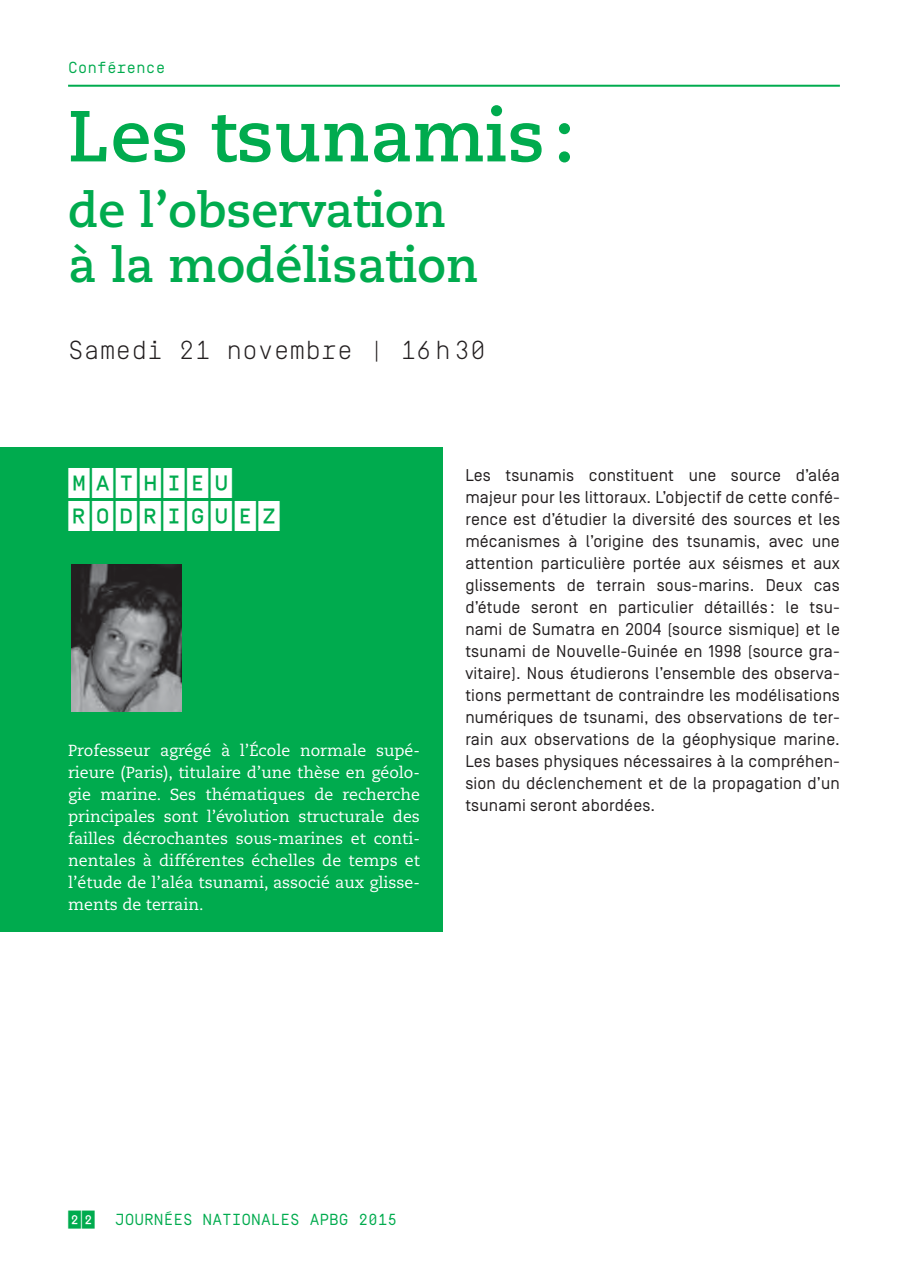
<style>
.page{position:relative;width:908px;height:1276px;background:#fff}
.page>*{position:absolute;margin:0;border:0;box-sizing:border-box;transform-origin:0 0}
.t1{font:700 72px "Caecilia LT Std";color:#00ab4e}
.t2{font:700 48px/55px "Caecilia LT Std";color:#00ab4e}
.t3{font:500 30px/33px "Simplon CNDP";letter-spacing:.06em;color:#fff}
.t4{font:300 26px "Simplon BP Mono";color:#231f20}
.t5{font:17px/22px "Simplon BP Regular";letter-spacing:.01em;color:#231f20;text-align:justify}
.t6{font:16px/22px "Caecilia LT Std";color:#fff;text-align:justify}
.t7{font:16px "Simplon BP Mono";color:#00ab4e}
.s1{font-family:"Simplon CNDP";font-weight:500;font-size:18px}
</style>
<div class="page">
<div style="left:0;top:447px;width:442px;height:484px;background:#00ab4e"></div>
<hr style="left:68px;top:85px;width:771px;height:2px;background:#00ab4e">
<img style="left:72px;top:564px;width:109px;height:147px">
<p class="t7" style="left:68px;top:62px;width:99px">Conférence</p>
<h1 class="t1" style="left:68px;top:100px;width:508px">Les tsunamis :</h1>
<h2 class="t2" style="left:68px;top:185px;width:411px">de l’observation à la modélisation</h2>
<h3 class="t4" style="left:68px;top:335px;width:419px">Samedi 21 novembre | 16 h 30</h3>
<h3 class="t3" style="left:68px;top:466px;width:213px">MATHIEU<br>RODRIGUEZ</h3>
<p class="t6" style="left:68px;top:740px;width:353px">Professeur agrégé à l’École normale supé&shy;rieure (Paris), titulaire d’une thèse en géolo&shy;gie marine. Ses thématiques de recherche principales sont l’évolution structurale des failles décrochantes sous-marines et conti&shy;nentales à différentes échelles de temps et l’étude de l’aléa tsunami, associé aux glisse&shy;ments de terrain.</p>
<p class="t5" style="left:465px;top:465px;width:376px">Les tsunamis constituent une source d’aléa majeur pour les littoraux. L’objectif de cette confé&shy;rence est d’étudier la diversité des sources et les mécanismes à l’origine des tsunamis, avec une attention particulière portée aux séismes et aux glissements de terrain sous-marins. Deux cas d’étude seront en particulier détaillés : le tsu&shy;nami de Sumatra en 2004 (source sismique) et le tsunami de Nouvelle-Guinée en 1998 (source gra&shy;vitaire). Nous étudierons l’ensemble des observa&shy;tions permettant de contraindre les modélisations numériques de tsunami, des observations de ter&shy;rain aux observations de la géophysique marine.<br>Les bases physiques nécessaires à la compréhen&shy;sion du déclenchement et de la propagation d’un tsunami seront abordées.</p>
<p class="t7" style="left:68px;top:1214px;width:330px"><span class="s1">22</span> JOURNÉES NATIONALES APBG 2015</p>
</div>
